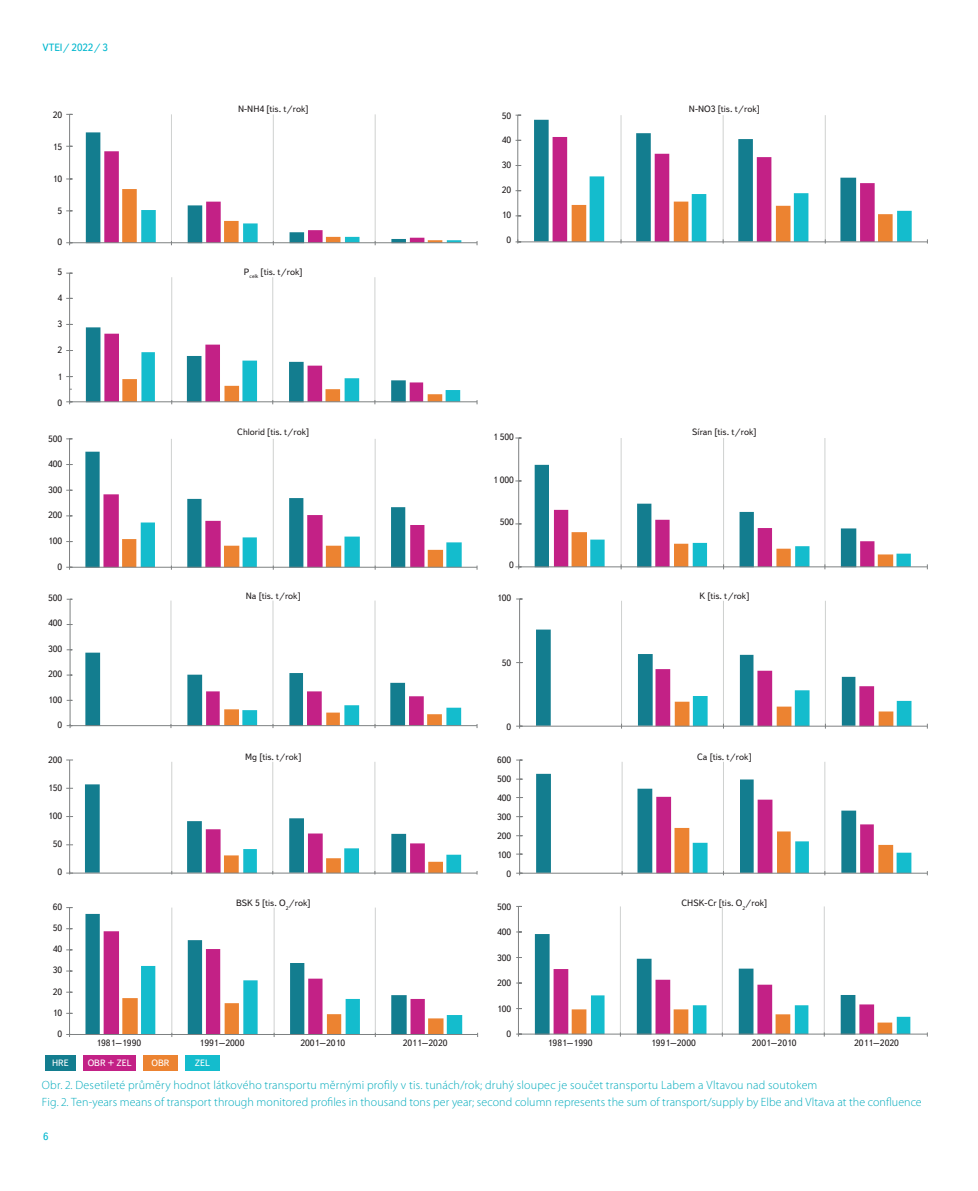
<style>
.page{position:relative;width:978px;height:1191px;background:#fff}
.page>*{position:absolute;margin:0;border:0;box-sizing:border-box;transform-origin:0 0}
.t1{font:300 12px/17px "Myriad Pro";letter-spacing:.01em;color:#00aabc}
.t2{font:10.5px "Textbook New";color:#00b7ce}
.t3{font:9.15px/18.9px "Textbook New";color:#231f20;text-align:right}
.t4{font:9.15px "Textbook New";color:#fff}
</style>
<div class="page">
<div style="left:45px;top:1055px;width:31px;height:16px;background:#137d8f"></div>
<div style="left:84px;top:1055px;width:52px;height:16px;background:#c32186"></div>
<div style="left:144px;top:1055px;width:34px;height:16px;background:#ec8331"></div>
<div style="left:185px;top:1055px;width:34px;height:16px;background:#14bccd"></div>
<hr style="left:171px;top:114px;width:1px;height:129px;background:#cfd1d0">
<hr style="left:273px;top:114px;width:1px;height:129px;background:#cfd1d0">
<hr style="left:375px;top:114px;width:1px;height:129px;background:#cfd1d0">
<hr style="left:69px;top:114px;width:1px;height:129px;background:#7e8182">
<hr style="left:70px;top:242px;width:407px;height:1px;background:#7e8182">
<svg style="left:66px;top:241px;width:7px;height:4px"></svg>
<svg style="left:86px;top:132px;width:375px;height:113px"></svg>
<hr style="left:621px;top:115px;width:1px;height:127px;background:#cfd1d0">
<hr style="left:723px;top:115px;width:1px;height:127px;background:#cfd1d0">
<hr style="left:825px;top:115px;width:1px;height:127px;background:#cfd1d0">
<hr style="left:517px;top:115px;width:1px;height:127px;background:#7e8182">
<hr style="left:518px;top:241px;width:409px;height:1px;background:#7e8182">
<svg style="left:534px;top:120px;width:378px;height:123px"></svg>
<hr style="left:171px;top:439px;width:1px;height:128px;background:#cfd1d0">
<hr style="left:273px;top:439px;width:1px;height:128px;background:#cfd1d0">
<hr style="left:375px;top:439px;width:1px;height:128px;background:#cfd1d0">
<hr style="left:69px;top:439px;width:1px;height:128px;background:#7e8182">
<hr style="left:70px;top:567px;width:407px;height:1px;background:#7e8182">
<svg style="left:66px;top:566px;width:7px;height:4px"></svg>
<svg style="left:85px;top:452px;width:377px;height:118px"></svg>
<hr style="left:621px;top:438px;width:1px;height:129px;background:#cfd1d0">
<hr style="left:723px;top:438px;width:1px;height:129px;background:#cfd1d0">
<hr style="left:825px;top:438px;width:1px;height:129px;background:#cfd1d0">
<hr style="left:518px;top:438px;width:1px;height:129px;background:#7e8182">
<hr style="left:519px;top:566px;width:408px;height:1px;background:#7e8182">
<svg style="left:515px;top:564px;width:7px;height:5px"></svg>
<svg style="left:535px;top:465px;width:376px;height:104px"></svg>
<hr style="left:172px;top:762px;width:1px;height:111px;background:#cfd1d0">
<hr style="left:273px;top:762px;width:1px;height:111px;background:#cfd1d0">
<hr style="left:375px;top:762px;width:1px;height:111px;background:#cfd1d0">
<hr style="left:69px;top:760px;width:1px;height:113px;background:#7e8182">
<hr style="left:70px;top:872px;width:407px;height:1px;background:#7e8182">
<svg style="left:66px;top:871px;width:7px;height:3px"></svg>
<svg style="left:85px;top:784px;width:376px;height:90px"></svg>
<hr style="left:622px;top:762px;width:1px;height:111px;background:#cfd1d0">
<hr style="left:723px;top:762px;width:1px;height:111px;background:#cfd1d0">
<hr style="left:825px;top:762px;width:1px;height:111px;background:#cfd1d0">
<hr style="left:519px;top:760px;width:1px;height:113px;background:#7e8182">
<hr style="left:520px;top:873px;width:407px;height:1px;background:#7e8182">
<svg style="left:516px;top:871px;width:7px;height:4px"></svg>
<svg style="left:536px;top:774px;width:375px;height:101px"></svg>
<hr style="left:171px;top:600px;width:1px;height:125px;background:#cfd1d0">
<hr style="left:273px;top:600px;width:1px;height:125px;background:#cfd1d0">
<hr style="left:375px;top:600px;width:1px;height:125px;background:#cfd1d0">
<hr style="left:70px;top:599px;width:1px;height:126px;background:#7e8182">
<hr style="left:70px;top:725px;width:407px;height:1px;background:#7e8182">
<svg style="left:67px;top:724px;width:5px;height:4px"></svg>
<svg style="left:85px;top:652px;width:376px;height:76px"></svg>
<hr style="left:621px;top:601px;width:1px;height:125px;background:#cfd1d0">
<hr style="left:723px;top:601px;width:1px;height:125px;background:#cfd1d0">
<hr style="left:825px;top:601px;width:1px;height:125px;background:#cfd1d0">
<hr style="left:519px;top:599px;width:1px;height:127px;background:#7e8182">
<hr style="left:520px;top:726px;width:407px;height:1px;background:#7e8182">
<svg style="left:516px;top:723px;width:7px;height:5px"></svg>
<svg style="left:536px;top:629px;width:375px;height:99px"></svg>
<hr style="left:171px;top:277px;width:1px;height:125px;background:#cfd1d0">
<hr style="left:272px;top:277px;width:1px;height:125px;background:#cfd1d0">
<hr style="left:375px;top:277px;width:1px;height:125px;background:#cfd1d0">
<hr style="left:69px;top:273px;width:1px;height:129px;background:#7e8182">
<hr style="left:70px;top:401px;width:407px;height:1px;background:#7e8182">
<svg style="left:66px;top:400px;width:7px;height:4px"></svg>
<svg style="left:86px;top:327px;width:374px;height:77px"></svg>
<hr style="left:172px;top:907px;width:1px;height:127px;background:#cfd1d0">
<hr style="left:274px;top:907px;width:1px;height:127px;background:#cfd1d0">
<hr style="left:375px;top:907px;width:1px;height:127px;background:#cfd1d0">
<hr style="left:69px;top:907px;width:1px;height:127px;background:#7e8182">
<hr style="left:70px;top:1034px;width:408px;height:1px;background:#7e8182">
<svg style="left:85px;top:914px;width:377px;height:123px"></svg>
<hr style="left:620px;top:906px;width:1px;height:128px;background:#cfd1d0">
<hr style="left:722px;top:906px;width:1px;height:128px;background:#cfd1d0">
<hr style="left:824px;top:906px;width:1px;height:128px;background:#cfd1d0">
<hr style="left:518px;top:906px;width:1px;height:128px;background:#7e8182">
<hr style="left:518px;top:1033px;width:409px;height:1px;background:#7e8182">
<svg style="left:516px;top:1033px;width:6px;height:3px"></svg>
<svg style="left:535px;top:934px;width:375px;height:102px"></svg>
<p class="t2" style="left:43px;top:41px;width:67px">VTEI/ 2022/ 3</p>
<p class="t3" style="left:53px;top:106px;width:11px">20</p>
<p class="t3" style="left:53px;top:137px;width:11px">15</p>
<p class="t3" style="left:53px;top:169px;width:11px">10</p>
<p class="t3" style="left:58px;top:201px;width:6px">5</p>
<p class="t3" style="left:58px;top:233px;width:6px">0</p>
<p class="t3" style="left:58px;top:262px;width:6px">5</p>
<p class="t3" style="left:58px;top:288px;width:6px">4</p>
<p class="t3" style="left:58px;top:315px;width:6px">3</p>
<p class="t3" style="left:58px;top:341px;width:6px">2</p>
<p class="t3" style="left:58px;top:367px;width:6px">1</p>
<p class="t3" style="left:58px;top:393px;width:6px">0</p>
<p class="t3" style="left:48px;top:429px;width:16px">500</p>
<p class="t3" style="left:48px;top:455px;width:16px">400</p>
<p class="t3" style="left:48px;top:480px;width:16px">300</p>
<p class="t3" style="left:48px;top:506px;width:16px">200</p>
<p class="t3" style="left:48px;top:531px;width:16px">100</p>
<p class="t3" style="left:58px;top:557px;width:6px">0</p>
<p class="t3" style="left:48px;top:588px;width:16px">500</p>
<p class="t3" style="left:48px;top:613px;width:16px">400</p>
<p class="t3" style="left:48px;top:639px;width:16px">300</p>
<p class="t3" style="left:48px;top:664px;width:16px">200</p>
<p class="t3" style="left:48px;top:690px;width:16px">100</p>
<p class="t3" style="left:58px;top:715px;width:6px">0</p>
<p class="t3" style="left:48px;top:750px;width:16px">200</p>
<p class="t3" style="left:48px;top:778px;width:16px">150</p>
<p class="t3" style="left:48px;top:806px;width:16px">100</p>
<p class="t3" style="left:53px;top:834px;width:11px">50</p>
<p class="t3" style="left:58px;top:862px;width:6px">0</p>
<p class="t3" style="left:53px;top:897px;width:11px">60</p>
<p class="t3" style="left:53px;top:918px;width:11px">50</p>
<p class="t3" style="left:53px;top:939px;width:11px">40</p>
<p class="t3" style="left:53px;top:960px;width:11px">30</p>
<p class="t3" style="left:53px;top:982px;width:11px">20</p>
<p class="t3" style="left:53px;top:1003px;width:11px">10</p>
<p class="t3" style="left:58px;top:1024px;width:6px">0</p>
<p class="t3" style="left:238px;top:100px;width:72px">N-NH4 [tis. t/rok]</p>
<p class="t3" style="left:689px;top:100px;width:72px">N-NO3 [tis. t/rok]</p>
<p class="t3" style="left:502px;top:106px;width:11px">50</p>
<p class="t3" style="left:502px;top:131px;width:11px">40</p>
<p class="t3" style="left:502px;top:156px;width:11px">30</p>
<p class="t3" style="left:502px;top:180px;width:11px">20</p>
<p class="t3" style="left:502px;top:205px;width:11px">10</p>
<p class="t3" style="left:507px;top:230px;width:6px">0</p>
<p class="t3" style="left:244px;top:262px;width:60px">P<sub>celk</sub> [tis. t/rok]</p>
<p class="t3" style="left:237px;top:423px;width:74px">Chlorid [tis. t/rok]</p>
<p class="t3" style="left:692px;top:423px;width:66px">Síran [tis. t/rok]</p>
<p class="t3" style="left:493px;top:427px;width:22px">1 500</p>
<p class="t3" style="left:493px;top:470px;width:22px">1 000</p>
<p class="t3" style="left:500px;top:512px;width:16px">500</p>
<p class="t3" style="left:509px;top:555px;width:6px">0</p>
<p class="t3" style="left:246px;top:586px;width:56px">Na [tis. t/rok]</p>
<p class="t3" style="left:699px;top:586px;width:52px">K [tis. t/rok]</p>
<p class="t3" style="left:497px;top:588px;width:16px">100</p>
<p class="t3" style="left:502px;top:653px;width:11px">50</p>
<p class="t3" style="left:507px;top:718px;width:6px">0</p>
<p class="t3" style="left:245px;top:747px;width:58px">Mg [tis. t/rok]</p>
<p class="t3" style="left:697px;top:747px;width:56px">Ca [tis. t/rok]</p>
<p class="t3" style="left:497px;top:750px;width:16px">600<br>500<br>400<br>300<br>200<br>100<br>0</p>
<p class="t3" style="left:236px;top:893px;width:76px">BSK 5 [tis. O<sub>2</sub>/rok]</p>
<p class="t3" style="left:682px;top:893px;width:87px">CHSK-Cr [tis. O<sub>2</sub>/rok]</p>
<p class="t3" style="left:497px;top:897px;width:16px">500</p>
<p class="t3" style="left:497px;top:922px;width:16px">400</p>
<p class="t3" style="left:497px;top:948px;width:16px">300</p>
<p class="t3" style="left:497px;top:973px;width:16px">200</p>
<p class="t3" style="left:497px;top:999px;width:16px">100</p>
<p class="t3" style="left:507px;top:1024px;width:6px">0</p>
<p class="t3" style="left:96px;top:1033px;width:46px">1981–1990</p>
<p class="t3" style="left:200px;top:1033px;width:46px">1991–2000</p>
<p class="t3" style="left:300px;top:1033px;width:46px">2001–2010</p>
<p class="t3" style="left:403px;top:1033px;width:46px">2011–2020</p>
<p class="t3" style="left:548px;top:1033px;width:46px">1981–1990</p>
<p class="t3" style="left:651px;top:1033px;width:46px">1991–2000</p>
<p class="t3" style="left:752px;top:1033px;width:46px">2001–2010</p>
<p class="t3" style="left:854px;top:1033px;width:46px">2011–2020</p>
<p class="t1" style="left:42px;top:1076px;width:881px">Obr. 2. Desetileté průměry hodnot látkového transportu měrnými profily v tis. tunách/rok; druhý sloupec je součet transportu Labem a Vltavou nad soutokem<br>Fig. 2. Ten-years means of transport through monitored profiles in thousand tons per year; second column represents the sum of transport/supply by Elbe and Vltava at the confluence</p>
<p class="t4" style="left:52px;top:1057px;width:18px">HRE</p>
<p class="t4" style="left:88px;top:1057px;width:45px">OBR + ZEL</p>
<p class="t4" style="left:152px;top:1057px;width:19px">OBR</p>
<p class="t4" style="left:195px;top:1057px;width:16px">ZEL</p>
<p class="t2" style="left:43px;top:1130px;width:7px">6</p>
</div>
